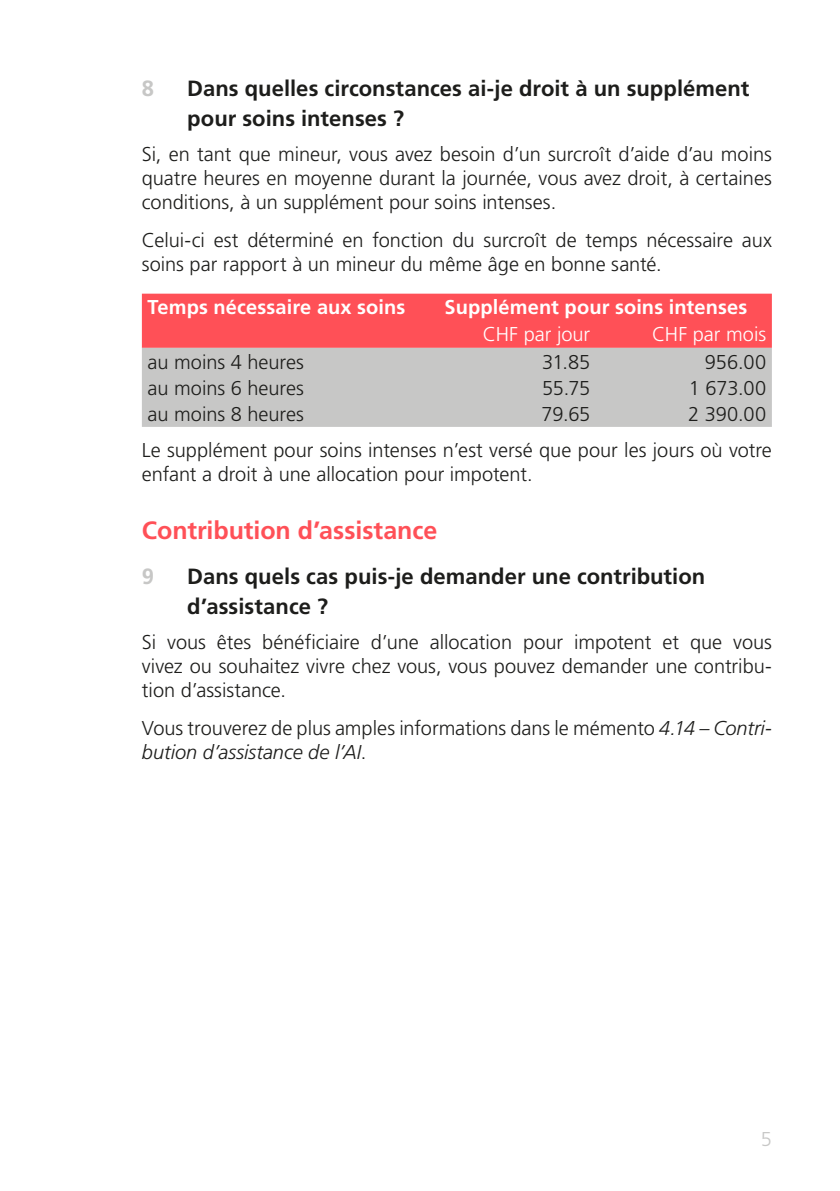
<style>
.page{position:relative;width:840px;height:1191px;background:#fff}
.page>*{position:absolute;margin:0;border:0;box-sizing:border-box;transform-origin:0 0}
.Texttitel{font:700 25px "Frutiger LT Std";color:#ff5057}
.t1{font:700 22px/30px "Frutiger LT Std";color:#1d1d1b}
.t2{font:700 22px "Frutiger LT Std";color:#c7c7c6}
.Grundtext{font:300 20px/24px "Frutiger LT Std";color:#1d1d1b}
.Tabellen_Text_Weiss{font:700 20px "Frutiger LT Std";letter-spacing:.005em;color:#fff}
.Tabellen_Text_Weiss-2{font:300 20px "Frutiger LT Std";color:#fff}
.t3{font:300 20px "Frutiger LT Std";color:#c7c7c6}
.s1{font-style:italic}
</style>
<div class="page">
<div style="left:142px;top:294px;width:629px;height:54px;background:#ff5057"></div>
<div style="left:142px;top:348px;width:629px;height:79px;background:#c7c7c6"></div>
<p class="t2" style="left:142px;top:75px;width:14px">8</p>
<p class="t1" style="left:187px;top:73px;width:563px">Dans quelles circonstances ai-je droit à un supplément pour soins intenses ?</p>
<p class="Grundtext" style="left:142px;top:143px;width:631px;text-align:justify">Si, en tant que mineur, vous avez besoin d’un surcroît d’aide d’au moins quatre heures en moyenne durant la journée, vous avez droit, à certaines conditions, à un supplément pour soins intenses.</p>
<p class="Grundtext" style="left:142px;top:229px;width:631px">Celui-ci est déterminé en fonction du surcroît de temps nécessaire aux soins par rapport à un mineur du même âge en bonne santé.</p>
<p class="Tabellen_Text_Weiss" style="left:147px;top:295px;width:259px">Temps nécessaire aux soins</p>
<p class="Tabellen_Text_Weiss" style="left:444px;top:295px;width:304px">Supplément pour soins intenses</p>
<p class="Tabellen_Text_Weiss-2" style="left:482px;top:322px;width:109px">CHF par jour</p>
<p class="Tabellen_Text_Weiss-2" style="left:651px;top:322px;width:116px">CHF par mois</p>
<p class="Grundtext" style="left:147px;top:350px;width:158px">au moins 4 heures</p>
<p class="Grundtext" style="left:542px;top:350px;width:49px">31.85</p>
<p class="Grundtext" style="left:704px;top:350px;width:63px">956.00</p>
<p class="Grundtext" style="left:147px;top:376px;width:158px">au moins 6 heures</p>
<p class="Grundtext" style="left:542px;top:376px;width:49px">55.75</p>
<p class="Grundtext" style="left:688px;top:376px;width:79px">1 673.00</p>
<p class="Grundtext" style="left:147px;top:402px;width:158px">au moins 8 heures</p>
<p class="Grundtext" style="left:541px;top:402px;width:50px">79.65</p>
<p class="Grundtext" style="left:687px;top:402px;width:80px">2 390.00</p>
<p class="Grundtext" style="left:142px;top:438px;width:631px">Le supplément pour soins intenses n’est versé que pour les jours où votre enfant a droit à une allocation pour impotent.</p>
<p class="Texttitel" style="left:142px;top:516px;width:297px">Contribution d’assistance</p>
<p class="t2" style="left:142px;top:563px;width:14px">9</p>
<p class="t1" style="left:187px;top:561px;width:519px">Dans quels cas puis-je demander une contribution d’assistance ?</p>
<p class="Grundtext" style="left:142px;top:630px;width:631px;text-align:justify">Si vous êtes bénéficiaire d’une allocation pour impotent et que vous vivez ou souhaitez vivre chez vous, vous pouvez demander une contribu&shy;tion d’assistance.</p>
<p class="Grundtext" style="left:142px;top:716px;width:631px">Vous trouverez de plus amples informations dans le mémento <span class="s1">4.14 – Contri&shy;bution d’assistance de l’AI</span>.</p>
<p class="t3" style="left:760px;top:1127px;width:13px">5</p>
</div>
